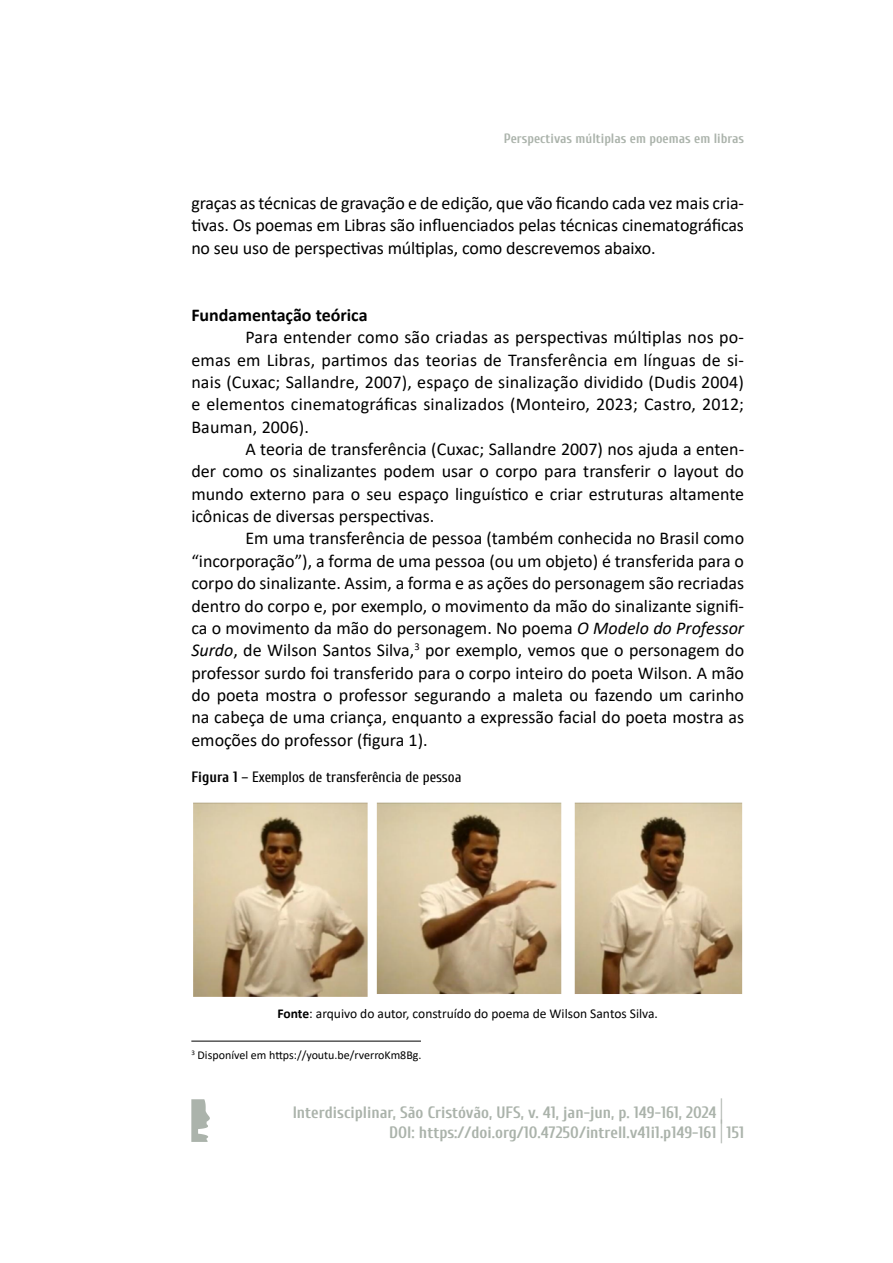
<style>
.page{position:relative;width:893px;height:1263px;background:#fff}
.page>*{position:absolute;margin:0;border:0;box-sizing:border-box;transform-origin:0 0}
.t1{font:18px/22.4px "Calibri";color:#000;text-align:justify}
.t2{font:700 18px "Calibri";color:#000}
.t3{font:700 16.5px/19.8px "Cuprum";color:#abb3ab}
.t4{font:15px "Cuprum";color:#000}
.t5{font:13.5px "Calibri";color:#000}
.t6{font:700 13.5px "Cuprum";color:#abb3ab}
.t7{font:12px "Calibri";color:#000}
.s1{font-style:italic}
.s2{font-weight:700}
.s3{font-size:28.05px}
.s4{font-size:26.4px}
</style>
<div class="page">
<svg style="left:191px;top:1099px;width:19px;height:43px"></svg>
<img style="left:193px;top:802px;width:550px;height:195px">
<hr style="left:191px;top:1041px;width:230px;height:1px;background:#000">
<p class="t6" style="left:504px;top:128px;width:242px">Perspectivas múltiplas em poemas em libras</p>
<p class="t1" style="left:191px;top:191px;width:554px">graças as técnicas de gravação e de edição, que vão ficando cada vez mais cria&shy;tivas. Os poemas em Libras são influenciados pelas técnicas cinematográficas no seu uso de perspectivas múltiplas, como descrevemos abaixo.</p>
<p class="t2" style="left:191px;top:302px;width:178px">Fundamentação teórica</p>
<p class="t1" style="left:191px;top:326px;width:554px;text-indent:54px">Para entender como são criadas as perspectivas múltiplas nos po&shy;emas em Libras, partimos das teorias de Transferência em línguas de si&shy;nais (Cuxac; Sallandre, 2007), espaço de sinalização dividido (Dudis 2004) e elementos cinematográficas sinalizados (Monteiro, 2023; Castro, 2012; Bauman, 2006).</p>
<p class="t1" style="left:191px;top:437px;width:554px;text-indent:54px">A teoria de transferência (Cuxac; Sallandre 2007) nos ajuda a enten&shy;der como os sinalizantes podem usar o corpo para transferir o layout do mundo externo para o seu espaço linguístico e criar estruturas altamente icônicas de diversas perspectivas.</p>
<p class="t1" style="left:191px;top:527px;width:554px;text-indent:54px">Em uma transferência de pessoa (também conhecida no Brasil como “incorporação”), a forma de uma pessoa (ou um objeto) é transferida para o corpo do sinalizante. Assim, a forma e as ações do personagem são recriadas dentro do corpo e, por exemplo, o movimento da mão do sinalizante signifi&shy;ca o movimento da mão do personagem. No poema <span class="s1">O Modelo do Professor Surdo</span>, de Wilson Santos Silva,<sup>3</sup> por exemplo, vemos que o personagem do professor surdo foi transferido para o corpo inteiro do poeta Wilson. A mão do poeta mostra o professor segurando a maleta ou fazendo um carinho na cabeça de uma criança, enquanto a expressão facial do poeta mostra as emoções do professor (figura 1).</p>
<p class="t4" style="left:191px;top:766px;width:272px"><span class="s2">Figura 1</span> – Exemplos de transferência de pessoa</p>
<p class="t5" style="left:277px;top:1004px;width:382px"><span class="s2">Fonte</span>: arquivo do autor, construído do poema de Wilson Santos Silva.</p>
<p class="t7" style="left:191px;top:1046px;width:232px"><sup>3</sup> Disponível em https://youtu.be/rverroKm8Bg.</p>
<p class="t3" style="left:389px;top:1101px;width:356px;text-indent:-96px">Interdisciplinar, São Cristóvão, UFS, v. 41, jan-jun, p. 149-161, 2024 <span class="s3">|<br></span>DOI: https://doi.org/10.47250/intrell.v41i1.p149-161 <span class="s4">|</span> 151</p>
</div>
